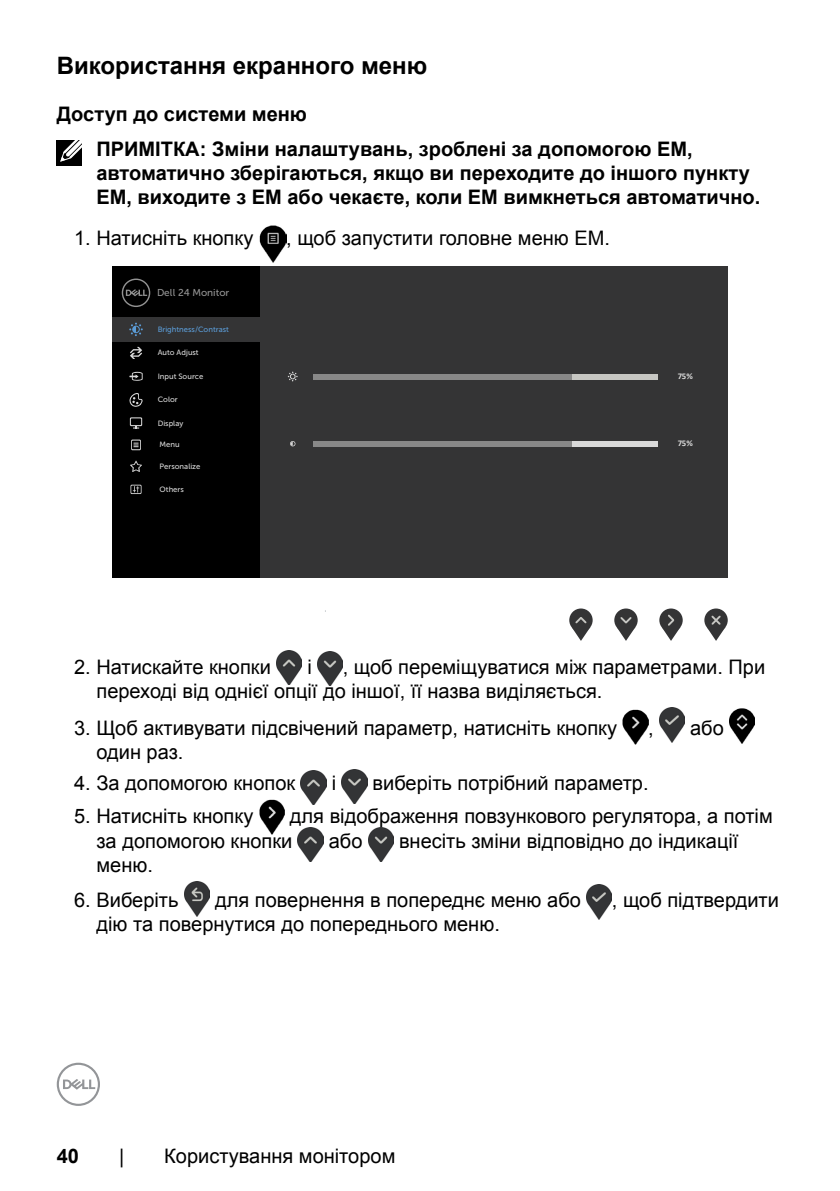
<style>
.page{position:relative;width:840px;height:1191px;background:#fff}
.page>*{position:absolute;margin:0;border:0;box-sizing:border-box;transform-origin:0 0}
.t1{font:700 24px "Arial";color:#000}
.t2{font:20px/24px "Arial";color:#000}
.t3{font:700 20px/35.4px "Arial";color:#000}
.t4{font:10px "Museo Sans For Dell 500";color:#939393}
.t5{font:700 8.8px "Calibri";color:#d9d9d9}
.t6{font:7.6px "Museo Sans For Dell 500";color:#d9d9d9}
.t7{font:7.6px "Museo Sans For Dell 500";color:#5b9bd5}
</style>
<div class="page">
<svg style="left:57px;top:1062px;width:43px;height:44px"></svg>
<div style="left:57px;top:140px;width:25px;height:25px;background:#000"></div>
<svg style="left:60px;top:140px;width:22px;height:22px"></svg>
<img style="left:259px;top:225px;width:27px;height:37px">
<div style="left:112px;top:266px;width:615px;height:311px;background:#343435"></div>
<div style="left:112px;top:266px;width:148px;height:311px;background:#000"></div>
<div style="left:112px;top:317px;width:150px;height:25px;background:#343435"></div>
<svg style="left:122px;top:278px;width:28px;height:29px"></svg>
<svg style="left:130px;top:347px;width:12px;height:12px"></svg>
<svg style="left:129px;top:372px;width:14px;height:9px"></svg>
<svg style="left:129px;top:393px;width:14px;height:14px"></svg>
<svg style="left:130px;top:417px;width:12px;height:9px"></svg>
<div style="left:131px;top:418px;width:10px;height:7px;background:#000"></div>
<svg style="left:133px;top:426px;width:6px;height:2px"></svg>
<svg style="left:130px;top:460px;width:12px;height:12px"></svg>
<svg style="left:131px;top:439px;width:10px;height:11px"></svg>
<svg style="left:132px;top:440px;width:8px;height:9px"></svg>
<svg style="left:133px;top:442px;width:5px;height:5px"></svg>
<svg style="left:130px;top:485px;width:11px;height:9px"></svg>
<svg style="left:131px;top:485px;width:10px;height:8px"></svg>
<svg style="left:133px;top:486px;width:6px;height:6px"></svg>
<svg style="left:129px;top:323px;width:14px;height:13px"></svg>
<div style="left:569px;top:608px;width:23px;height:24px;background:#343435;border-radius:50%"></div>
<svg style="left:571px;top:617px;width:19px;height:24px"></svg>
<div style="left:614px;top:608px;width:23px;height:24px;background:#343435;border-radius:50%"></div>
<svg style="left:616px;top:617px;width:19px;height:24px"></svg>
<svg style="left:659px;top:608px;width:23px;height:24px"></svg>
<svg style="left:661px;top:614px;width:19px;height:27px"></svg>
<div style="left:704px;top:608px;width:23px;height:24px;background:#343435;border-radius:50%"></div>
<svg style="left:706px;top:615px;width:19px;height:26px"></svg>
<div style="left:313px;top:441px;width:344px;height:5px;background:#d9d9d9"></div>
<div style="left:313px;top:441px;width:258px;height:5px;background:#888"></div>
<svg style="left:290px;top:441px;width:5px;height:5px"></svg>
<div style="left:313px;top:374px;width:344px;height:5px;background:#c6c6c2"></div>
<div style="left:313px;top:374px;width:258px;height:5px;background:#888"></div>
<svg style="left:288px;top:371px;width:9px;height:10px"></svg>
<img style="left:276px;top:650px;width:25px;height:35px">
<img style="left:317px;top:651px;width:25px;height:35px">
<img style="left:622px;top:709px;width:25px;height:35px">
<img style="left:659px;top:708px;width:25px;height:35px">
<img style="left:729px;top:708px;width:25px;height:35px">
<img style="left:300px;top:770px;width:26px;height:34px">
<img style="left:341px;top:769px;width:26px;height:34px">
<img style="left:259px;top:799px;width:25px;height:35px">
<img style="left:298px;top:827px;width:25px;height:35px">
<img style="left:368px;top:827px;width:25px;height:35px">
<img style="left:184px;top:882px;width:25px;height:35px">
<img style="left:586px;top:884px;width:25px;height:35px">
<p class="t1" style="left:57px;top:50px;width:372px">Використання екранного меню</p>
<p class="t3" style="left:96px;top:97px;width:597px;text-indent:-40px">Доступ до системи меню<br>ПРИМІТКА: Зміни налаштувань, зроблені за допомогою ЕМ,</p>
<p class="t3" style="left:96px;top:162px;width:665px;line-height:24px">автоматично зберігаються, якщо ви переходите до іншого пункту<br>ЕМ, виходите з ЕМ або чекаєте, коли ЕМ вимкнеться автоматично.</p>
<p class="t2" style="left:74px;top:226px;width:181px">1. Натисніть кнопку</p>
<p class="t2" style="left:286px;top:226px;width:325px">, щоб запустити головне меню ЕМ.</p>
<p class="t4" style="left:157px;top:287px;width:74px">Dell 24 Monitor</p>
<p class="t7" style="left:157px;top:325px;width:73px">Brightness/Contrast</p>
<p class="t6" style="left:157px;top:348px;width:42px">Auto Adjust</p>
<p class="t6" style="left:157px;top:372px;width:47px">Input Source</p>
<p class="t6" style="left:157px;top:395px;width:22px">Color</p>
<p class="t6" style="left:157px;top:419px;width:27px">Display</p>
<p class="t6" style="left:159px;top:462px;width:42px">Personalize</p>
<p class="t6" style="left:159px;top:440px;width:22px">Menu</p>
<p class="t6" style="left:159px;top:485px;width:26px">Others</p>
<p class="t5" style="left:677px;top:369px;width:17px">75%</p>
<p class="t5" style="left:677px;top:437px;width:17px">75%</p>
<p class="t2" style="left:96px;top:655px;width:669px;text-indent:246px">, щоб переміщуватися між параметрами. При переході від однієї опції до іншої, її назва виділяється.</p>
<p class="t2" style="left:74px;top:716px;width:544px">3. Щоб активувати підсвічений параметр, натисніть кнопку</p>
<p class="t2" style="left:74px;top:655px;width:198px">2. Натискайте кнопки</p>
<p class="t2" style="left:307px;top:655px;width:6px">і</p>
<p class="t2" style="left:689px;top:716px;width:35px">або</p>
<p class="t2" style="left:647px;top:716px;width:7px">,</p>
<p class="t2" style="left:96px;top:740px;width:88px">один раз.</p>
<p class="t2" style="left:74px;top:771px;width:222px">4. За допомогою кнопок</p>
<p class="t2" style="left:331px;top:771px;width:6px">і</p>
<p class="t2" style="left:372px;top:771px;width:277px">виберіть потрібний параметр.</p>
<p class="t2" style="left:74px;top:804px;width:181px">5. Натисніть кнопку</p>
<p class="t2" style="left:96px;top:804px;width:677px;line-height:24.8px;text-indent:193px">для відображення повзункового регулятора, а потім за допомогою кнопки</p>
<p class="t2" style="left:328px;top:829px;width:35px">або</p>
<p class="t2" style="left:399px;top:829px;width:341px">внесіть зміни відповідно до індикації</p>
<p class="t2" style="left:96px;top:853px;width:58px">меню.</p>
<p class="t2" style="left:74px;top:888px;width:106px">6. Виберіть</p>
<p class="t2" style="left:215px;top:888px;width:367px">для повернення в попереднє меню або</p>
<p class="t2" style="left:611px;top:888px;width:168px">, щоб підтвердити</p>
<p class="t2" style="left:96px;top:912px;width:404px">дію та повернутися до попереднього меню.</p>
<p class="t3" style="left:57px;top:1138px;width:24px">40</p>
<p class="t2" style="left:119px;top:1143px;width:7px">|</p>
<p class="t2" style="left:164px;top:1143px;width:232px">Користування монітором</p>
</div>
